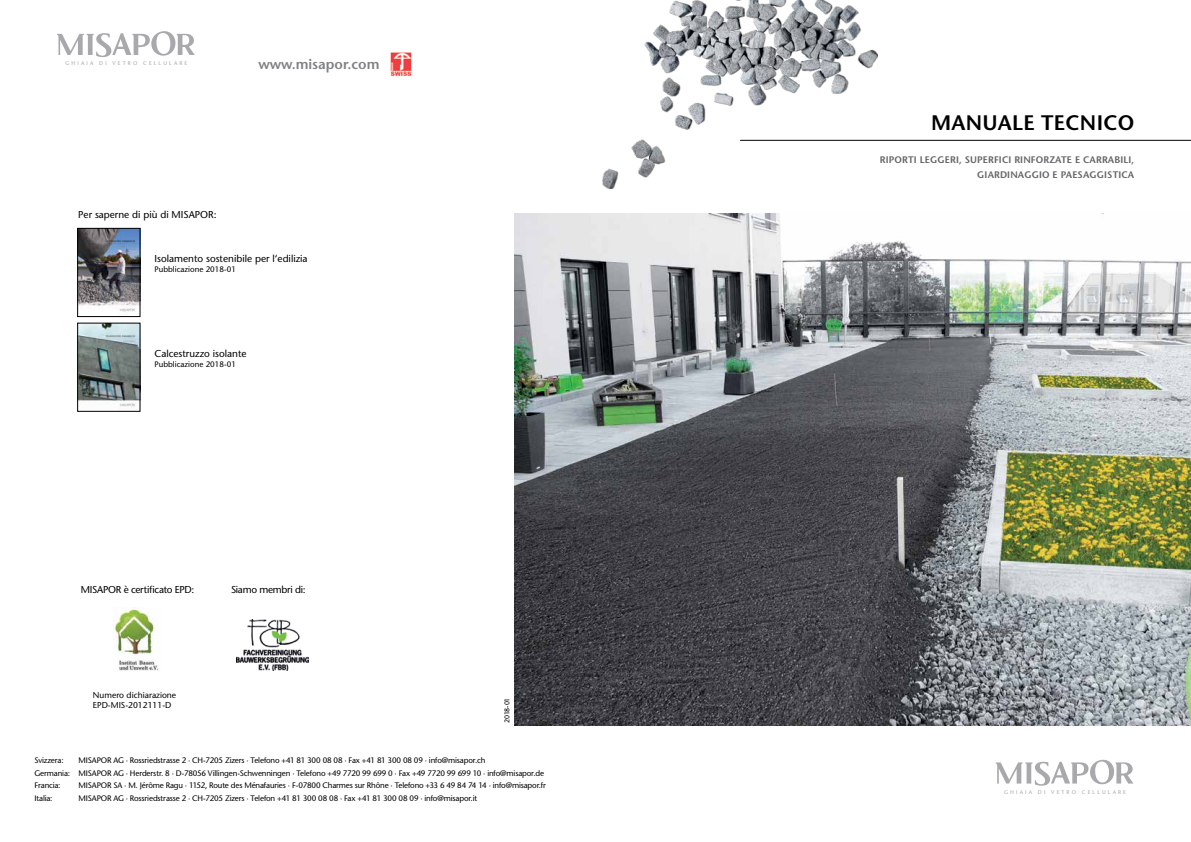
<style>
.page{position:relative;width:1191px;height:842px;background:#fff}
.page>*{position:absolute;margin:0;border:0;box-sizing:border-box;transform-origin:0 0}
.t1{font:600 21px "Stone Sans";letter-spacing:.01em;color:#000}
.t2{font:600 14px "Stone Sans";color:#808285}
.t3{font:10px "Stone Sans";color:#000}
.t4{font:10px "Stone Sans";letter-spacing:-.025em;color:#000}
.t5{font:600 9.5px/15.5px "Stone Sans";letter-spacing:.01em;color:#636466;text-align:right}
.t6{font:8.5px/10.2px "Stone Sans";color:#000}
.t7{font:8px/12.5px "Stone Sans";letter-spacing:-.015em;color:#000}
.t8{font:7px "Stone Sans";letter-spacing:-.05em;color:#000}
.t9{font:5.4px "Stone Sans";letter-spacing:.395em;color:#a7a9ac}
</style>
<div class="page">
<svg style="left:57px;top:31px;width:138px;height:26px"></svg>
<svg style="left:995px;top:760px;width:138px;height:26px"></svg>
<hr style="left:740px;top:140px;width:451px;height:1px;background:#000">
<img style="left:79px;top:230px;width:59px;height:85px">
<div style="left:77px;top:228px;width:63px;height:89px;border:1px solid #000"></div>
<img style="left:79px;top:325px;width:59px;height:84px">
<div style="left:77px;top:323px;width:63px;height:88px;border:1px solid #000"></div>
<img style="left:237px;top:620px;width:72px;height:50px">
<img style="left:113px;top:607px;width:46px;height:64px">
<img style="left:514px;top:213px;width:72px;height:513px">
<img style="left:586px;top:213px;width:605px;height:513px">
<img style="left:602px;top:0;width:275px;height:189px">
<img style="left:390px;top:52px;width:22px;height:24px">
<p class="t9" style="left:65px;top:60px;width:123px">GHIAIA DI VETRO CELLULARE</p>
<h2 class="t2" style="left:258px;top:55px;width:123px">WWW.MISAPOR.COM</h2>
<p class="t3" style="left:78px;top:208px;width:140px">Per saperne di più di MISAPOR:</p>
<p class="t3" style="left:154px;top:253px;width:155px">Isolamento sostenibile per l‘edilizia</p>
<p class="t7" style="left:154px;top:263px;width:83px">Pubblicazione 2018-01</p>
<p class="t3" style="left:154px;top:347px;width:93px">Calcestruzzo isolante</p>
<p class="t7" style="left:154px;top:358px;width:83px">Pubblicazione 2018-01</p>
<p class="t4" style="left:81px;top:583px;width:115px">MISAPOR è certificato EPD:</p>
<p class="t4" style="left:231px;top:583px;width:76px">Siamo membri di:</p>
<p class="t6" style="left:93px;top:689px;width:85px">Numero dichiarazione<br>EPD-MIS-2012111-D</p>
<p class="t8" style="left:502px;top:723px;width:27px;rotate:-90deg">2018-01</p>
<p class="t7" style="left:35px;top:754px;width:511px;text-indent:44px">MISAPOR AG · Rossriedstrasse 2 · CH-7205 Zizers · Telefono +41 81 300 08 08 · Fax +41 81 300 08 09 · info@misapor.ch<br>Germania: MISAPOR AG · Herderstr. 8 · D-78056 Villingen-Schwenningen · Telefono +49 7720 99 699 0 · Fax +49 7720 99 699 10 · info@misapor.de<br>Francia:</p>
<p class="t7" style="left:35px;top:754px;width:31px">Svizzera:</p>
<p class="t7" style="left:79px;top:779px;width:469px">MISAPOR SA · M. Jérôme Ragu · 1152, Route des Ménafauries · F-07800 Charmes sur Rhône · Telefono +33 6 49 84 74 14 · info@misapor.fr</p>
<p class="t7" style="left:35px;top:792px;width:19px">Italia:</p>
<p class="t7" style="left:79px;top:792px;width:400px">MISAPOR AG · Rossriedstrasse 2 · CH-7205 Zizers · Telefon +41 81 300 08 08 · Fax +41 81 300 08 09 · info@misapor.it</p>
<h1 class="t1" style="left:931px;top:110px;width:205px">MANUALE TECNICO</h1>
<p class="t5" style="left:880px;top:152px;width:256px">RIPORTI LEGGERI, SUPERFICI RINFORZATE E CARRABILI,<br>GIARDINAGGIO E PAESAGGISTICA</p>
<p class="t9" style="left:1004px;top:788px;width:123px">GHIAIA DI VETRO CELLULARE</p>
</div>
